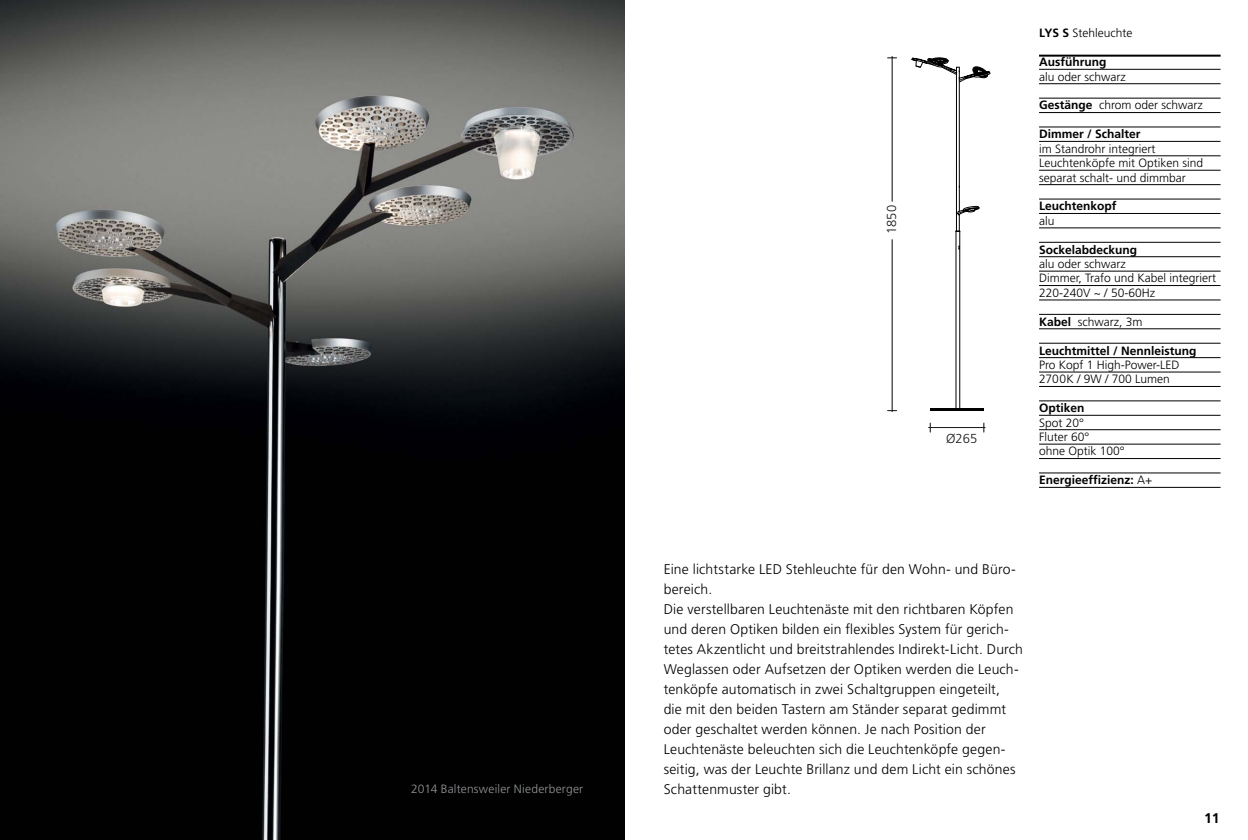
<style>
.page{position:relative;width:1248px;height:840px;background:#fff}
.page>*{position:absolute;margin:0;border:0;box-sizing:border-box;transform-origin:0 0}
.t1{font:300 14px/20px "Frutiger";letter-spacing:.01em;color:#000}
.t2{font:700 14px "Frutiger";color:#000}
.t3{font:300 13px "Frutiger";color:#1a171b}
.t4{font:300 12px/14.4px "Frutiger";color:#000}
.t5{font:700 12px "Frutiger";color:#000}
.t6{font:300 12px "Frutiger";letter-spacing:.015em;color:#939598}
.s1{font-weight:700}
.s2{font-weight:300}
</style>
<div class="page">
<img style="left:0;top:0;width:624px;height:839px">
<hr style="left:958px;top:77px;width:1px;height:134px;background:#000">
<hr style="left:955px;top:78px;width:1px;height:153px;background:#000">
<hr style="left:959px;top:231px;width:1px;height:176px;background:#000">
<hr style="left:955px;top:231px;width:1px;height:176px;background:#000">
<svg style="left:955px;top:206px;width:25px;height:26px"></svg>
<hr style="left:930px;top:407px;width:54px;height:2px;background:#000">
<hr style="left:930px;top:410px;width:54px;height:1px;background:#000">
<hr style="left:891px;top:239px;width:1px;height:172px;background:#1a171b">
<svg style="left:887px;top:56px;width:103px;height:34px"></svg>
<hr style="left:891px;top:56px;width:1px;height:145px;background:#1a171b">
<hr style="left:928px;top:427px;width:57px;height:1px;background:#1a171b">
<hr style="left:1038px;top:55px;width:182px;height:2px;background:#000">
<hr style="left:1038px;top:69px;width:182px;height:1px;background:#000">
<hr style="left:1038px;top:83px;width:182px;height:1px;background:#000">
<hr style="left:1038px;top:98px;width:182px;height:1px;background:#000">
<hr style="left:1038px;top:112px;width:182px;height:1px;background:#000">
<hr style="left:1038px;top:126px;width:182px;height:1px;background:#000">
<hr style="left:1038px;top:141px;width:182px;height:1px;background:#000">
<hr style="left:1038px;top:155px;width:182px;height:1px;background:#000">
<hr style="left:1038px;top:170px;width:182px;height:1px;background:#000">
<hr style="left:1038px;top:184px;width:182px;height:1px;background:#000">
<hr style="left:1038px;top:198px;width:182px;height:1px;background:#000">
<hr style="left:1038px;top:213px;width:182px;height:1px;background:#000">
<hr style="left:1038px;top:227px;width:182px;height:1px;background:#000">
<hr style="left:1038px;top:242px;width:182px;height:1px;background:#000">
<hr style="left:1038px;top:256px;width:182px;height:1px;background:#000">
<hr style="left:1038px;top:270px;width:182px;height:1px;background:#000">
<hr style="left:1038px;top:285px;width:182px;height:1px;background:#000">
<hr style="left:1038px;top:299px;width:182px;height:1px;background:#000">
<hr style="left:1038px;top:314px;width:182px;height:1px;background:#000">
<hr style="left:1038px;top:328px;width:182px;height:1px;background:#000">
<hr style="left:1038px;top:342px;width:182px;height:1px;background:#000">
<hr style="left:1038px;top:357px;width:182px;height:1px;background:#000">
<hr style="left:1038px;top:371px;width:182px;height:1px;background:#000">
<hr style="left:1038px;top:386px;width:182px;height:1px;background:#000">
<hr style="left:1038px;top:400px;width:182px;height:1px;background:#000">
<hr style="left:1038px;top:414px;width:182px;height:1px;background:#000">
<hr style="left:1038px;top:429px;width:182px;height:1px;background:#000">
<hr style="left:1038px;top:443px;width:182px;height:1px;background:#000">
<hr style="left:1038px;top:458px;width:182px;height:1px;background:#000">
<hr style="left:1038px;top:472px;width:182px;height:1px;background:#000">
<hr style="left:1038px;top:486px;width:182px;height:1px;background:#000">
<p class="t6" style="left:411px;top:782px;width:173px">2014 Baltensweiler Niederberger</p>
<p class="t3" style="left:884px;top:234px;width:30px;rotate:-90deg">1850</p>
<p class="t3" style="left:946px;top:431px;width:33px">Ø265</p>
<p class="t4" style="left:1038px;top:26px;width:95px"><span class="s1">LYS S</span> Stehleuchte</p>
<p class="t5" style="left:1038px;top:55px;width:69px">Ausführung</p>
<p class="t4" style="left:1038px;top:69px;width:88px">alu oder schwarz</p>
<p class="t4" style="left:1038px;top:98px;width:165px"><span class="s1">Gestänge</span> chrom oder schwarz</p>
<p class="t5" style="left:1038px;top:127px;width:103px">Dimmer / Schalter</p>
<p class="t4" style="left:1038px;top:141px;width:166px">im Standrohr integriert<br>Leuchtenköpfe mit Optiken sind separat schalt- und dimmbar</p>
<p class="t5" style="left:1038px;top:199px;width:79px">Leuchtenkopf</p>
<p class="t4" style="left:1038px;top:213px;width:17px">alu</p>
<p class="t5" style="left:1038px;top:242px;width:100px">Sockelabdeckung</p>
<p class="t4" style="left:1038px;top:257px;width:179px">alu oder schwarz<br>Dimmer, Trafo und Kabel integriert<br>220-240V ~ / 50-60Hz</p>
<p class="t4" style="left:1038px;top:314px;width:105px"><span class="s1">Kabel</span> schwarz, 3m</p>
<p class="t5" style="left:1038px;top:343px;width:159px">Leuchtmittel / Nennleistung</p>
<p class="t4" style="left:1038px;top:357px;width:142px">Pro Kopf 1 High-Power-LED<br>2700K / 9W / 700 Lumen</p>
<p class="t5" style="left:1038px;top:401px;width:47px">Optiken</p>
<p class="t4" style="left:1038px;top:415px;width:87px">Spot 20°<br>Fluter 60°<br>ohne Optik 100°</p>
<p class="t5" style="left:1038px;top:473px;width:115px">Energieeffizienz: <span class="s2">A+</span></p>
<p class="t1" style="left:663px;top:559px;width:361px">Eine lichtstarke LED Stehleuchte für den Wohn- und Büro&shy;bereich.<br>Die verstellbaren Leuchtenäste mit den richtbaren Köpfen und deren Optiken bilden ein flexibles System für gerich&shy;tetes Akzentlicht und breitstrahlendes Indirekt-Licht. Durch Weglassen oder Aufsetzen der Optiken werden die Leuch&shy;tenköpfe automatisch in zwei Schaltgruppen eingeteilt,<br>die mit den beiden Tastern am Ständer separat gedimmt oder geschaltet werden können. Je nach Position der Leuchtenäste beleuchten sich die Leuchtenköpfe gegen&shy;seitig, was der Leuchte Brillanz und dem Licht ein schönes Schattenmuster gibt.</p>
<p class="t2" style="left:1203px;top:809px;width:17px">11</p>
</div>
